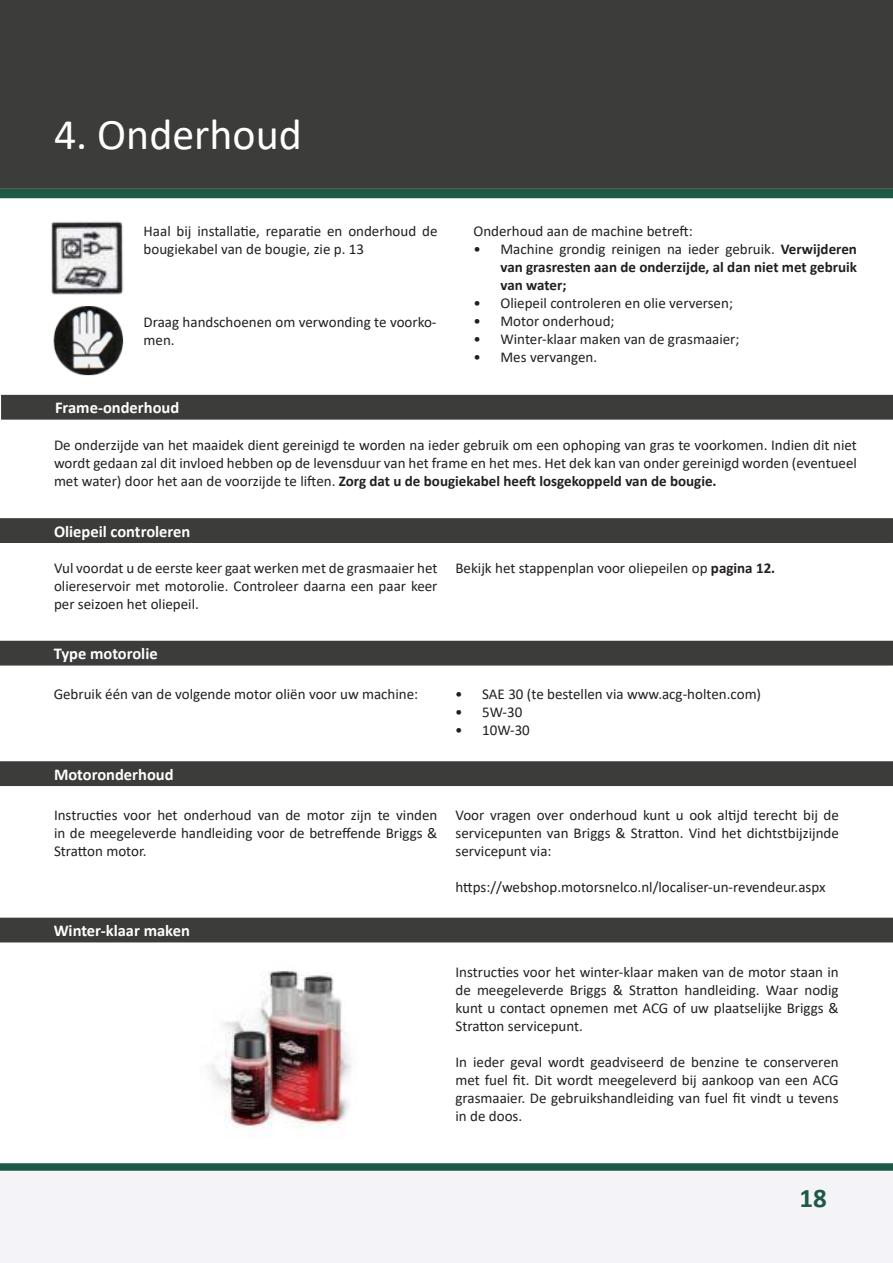
<style>
.page{position:relative;width:893px;height:1263px;background:#fff}
.page>*{position:absolute;margin:0;border:0;box-sizing:border-box;transform-origin:0 0}
.t1{font:43.95px "Calibri";color:#fff}
.t2{font:700 27px "Calibri";color:#1e5945}
.t3{font:700 16.5px "Calibri";color:#fff}
.t4{font:15px/18px "Calibri";color:#231f20;text-align:justify}
.t5{font:700 15px/18px "Calibri";color:#231f20;text-align:justify}
.s1{font-weight:400}
.s2{font-weight:700}
</style>
<div class="page">
<svg style="left:0;top:1163px;width:893px;height:100px"></svg>
<div style="left:0;top:0;width:893px;height:189px;background:#3c3c3b"></div>
<div style="left:0;top:189px;width:893px;height:9px;background:#1e5945"></div>
<div style="left:1px;top:519px;width:891px;height:23px;background:#3c3c3b"></div>
<div style="left:0;top:518px;width:893px;height:25px;border:2px solid #3c3c3b"></div>
<div style="left:0;top:641px;width:892px;height:24px;background:#3c3c3b"></div>
<img style="left:51px;top:222px;width:73px;height:73px">
<img style="left:53px;top:306px;width:71px;height:70px">
<div style="left:1px;top:762px;width:891px;height:23px;background:#3c3c3b"></div>
<div style="left:0;top:761px;width:893px;height:25px;border:2px solid #3c3c3b"></div>
<div style="left:2px;top:396px;width:890px;height:23px;background:#3c3c3b"></div>
<div style="left:1px;top:395px;width:892px;height:25px;border:2px solid #3c3c3b"></div>
<div style="left:0;top:918px;width:892px;height:24px;background:#3c3c3b"></div>
<img style="left:209px;top:971px;width:142px;height:165px">
<h1 class="t1" style="left:54px;top:104px;width:249px">4. Onderhoud</h1>
<p class="t4" style="left:144px;top:222px;width:295px">Haal bij installatie, reparatie en onderhoud de bougiekabel van de bougie, zie p. 13</p>
<p class="t4" style="left:144px;top:314px;width:294px">Draag handschoenen om verwonding te voorko&shy;men.</p>
<p class="t3" style="left:55px;top:396px;width:126px">Frame-onderhoud</p>
<p class="t4" style="left:473px;top:222px;width:221px">Onderhoud aan de machine betreft:</p>
<p class="t5" style="left:500px;top:240px;width:358px;text-indent:-27px"><span class="s1">• Machine grondig reinigen na ieder gebruik.</span> Verwijderen van grasresten aan de onderzijde, al dan niet met gebruik van water;</p>
<p class="t4" style="left:473px;top:295px;width:261px">• Oliepeil controleren en olie verversen;</p>
<p class="t4" style="left:473px;top:313px;width:143px">• Motor onderhoud;</p>
<p class="t4" style="left:473px;top:331px;width:268px">• Winter-klaar maken van de grasmaaier;</p>
<p class="t4" style="left:473px;top:349px;width:125px">• Mes vervangen.</p>
<p class="t4" style="left:54px;top:437px;width:804px">De onderzijde van het maaidek dient gereinigd te worden na ieder gebruik om een ophoping van gras te voorkomen. Indien dit niet wordt gedaan zal dit invloed hebben op de levensduur van het frame en het mes. Het dek kan van onder gereinigd worden (eventueel met water) door het aan de voorzijde te liften. <span class="s2">Zorg dat u de bougiekabel heeft losgekoppeld van de bougie.</span></p>
<p class="t3" style="left:54px;top:525px;width:138px">Oliepeil controleren</p>
<p class="t4" style="left:54px;top:560px;width:385px">Vul voordat u de eerste keer gaat werken met de grasmaaier het oliereservoir met motorolie. Controleer daarna een paar keer per seizoen het oliepeil.</p>
<p class="t4" style="left:455px;top:560px;width:321px">Bekijk het stappenplan voor oliepeilen op <span class="s2">pagina 12.</span></p>
<p class="t3" style="left:54px;top:648px;width:106px">Type motorolie</p>
<p class="t4" style="left:54px;top:686px;width:366px">Gebruik één van de volgende motor oliën voor uw machine:</p>
<p class="t4" style="left:455px;top:686px;width:307px">• SAE 30 (te bestellen via www.acg-holten.com)</p>
<p class="t4" style="left:455px;top:704px;width:69px">• 5W-30</p>
<p class="t4" style="left:455px;top:722px;width:76px">• 10W-30</p>
<p class="t3" style="left:54px;top:768px;width:121px">Motoronderhoud</p>
<p class="t4" style="left:54px;top:806px;width:385px">Instructies voor het onderhoud van de motor zijn te vinden in de meegeleverde handleiding voor de betreffende Briggs &amp; Stratton motor.</p>
<p class="t4" style="left:455px;top:806px;width:385px">Voor vragen over onderhoud kunt u ook altijd terecht bij de servicepunten van Briggs &amp; Stratton. Vind het dichtstbijzijnde servicepunt via:</p>
<p class="t4" style="left:455px;top:878px;width:371px">https://webshop.motorsnelco.nl/localiser-un-revendeur.aspx</p>
<p class="t3" style="left:54px;top:925px;width:138px">Winter-klaar maken</p>
<p class="t4" style="left:455px;top:962px;width:385px">Instructies voor het winter-klaar maken van de motor staan in de meegeleverde Briggs &amp; Stratton handleiding. Waar nodig kunt u contact opnemen met ACG of uw plaatselijke Briggs &amp; Stratton servicepunt.</p>
<p class="t4" style="left:455px;top:1053px;width:385px">In ieder geval wordt geadviseerd de benzine te conserveren met fuel fit. Dit wordt meegeleverd bij aankoop van een ACG grasmaaier. De gebruikshandleiding van fuel fit vindt u tevens in de doos.</p>
<h2 class="t2" style="left:799px;top:1188px;width:29px">18</h2>
</div>
